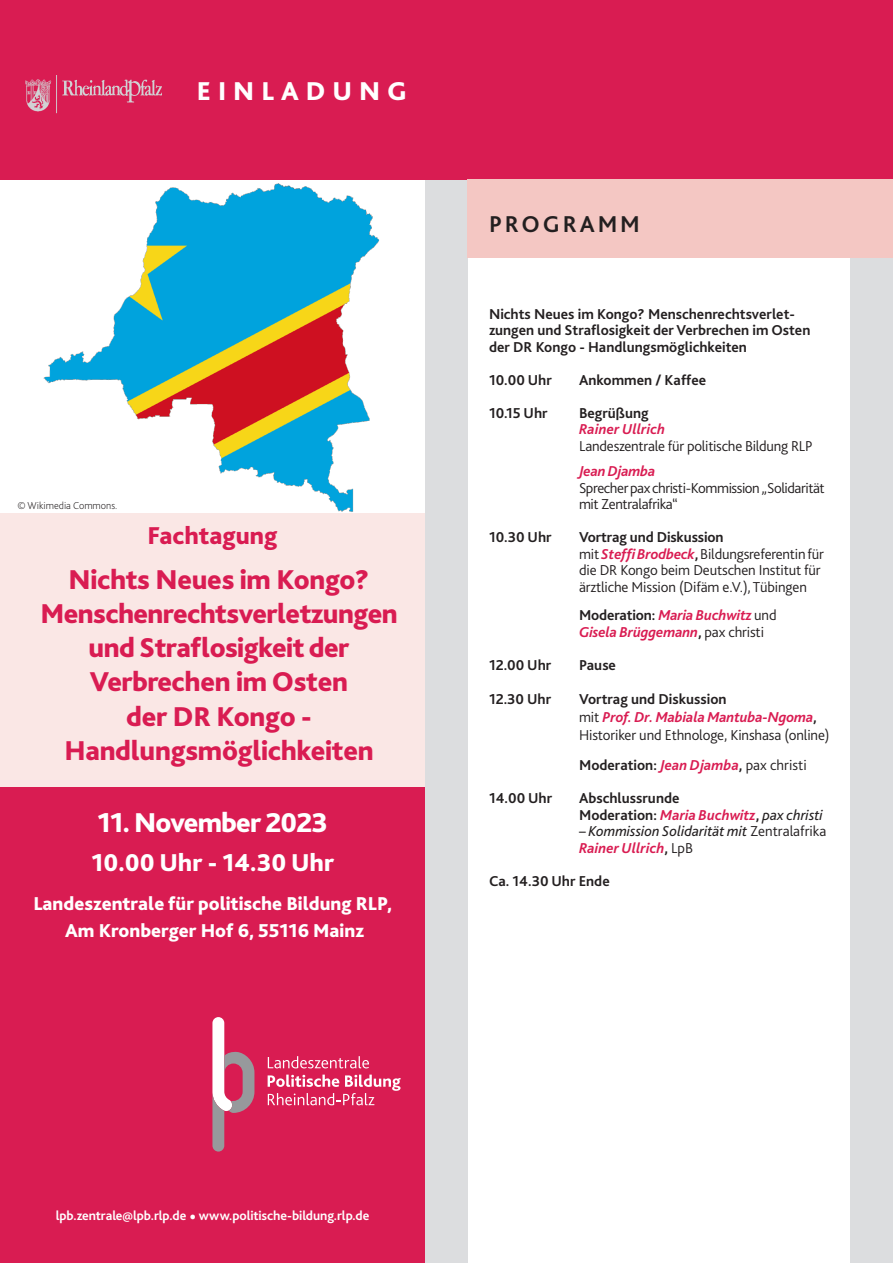
<style>
.page{position:relative;width:893px;height:1263px;background:#fff}
.page>*{position:absolute;margin:0;border:0;box-sizing:border-box;transform-origin:0 0}
.t1{font:700 34.5px "Bliss 2";color:#fff}
.t2{font:800 28.5px/34.2px "Bliss 2";letter-spacing:-.02em;color:#d91c52;text-align:center}
.t3{font:800 28.5px "Bliss 2";letter-spacing:-.03em;color:#fff}
.t4{font:800 27px "Bliss 2";letter-spacing:.26em;color:#fff}
.t5{font:800 25.5px "Bliss 2";color:#fff}
.t6{font:800 25.5px "Bliss 2";color:#d91c52}
.t7{font:700 24px "Bliss 2";letter-spacing:.12em;color:#231f20}
.t8{font:800 19.5px "Bliss 2";color:#fff}
.t9{font:300 15px/16.5px "Bliss 2";letter-spacing:-.015em;color:#231f20}
.t10{font:700 15px/16.5px "Bliss 2";color:#231f20}
.t11{font:italic 700 15px/16.5px "Bliss 2";letter-spacing:-.01em;color:#d91c52}
.t12{font:italic 15px/16.5px "Bliss 2";color:#231f20}
.t13{font:700 13.5px "Bliss 2";letter-spacing:-.01em;color:#fff}
.t14{font:200 10.5px "Bliss 2";color:#231f20}
.s1{font-weight:700;font-style:italic;color:#d91c52}
.s2{font-weight:700}
.s3{font-style:normal;color:#231f20}
.s4{font-weight:300;font-style:normal;color:#231f20}
.s5{font-style:italic;color:#d91c52}
.s6{font-weight:300}
.s7{font-weight:400;color:#231f20}
.s8{font-weight:300;font-style:normal}
.s9{font-weight:700;color:#d91c52}
.s10{font-weight:700;font-style:normal}
</style>
<div class="page">
<div style="left:0;top:513px;width:425px;height:284px;background:#fae7e5"></div>
<div style="left:0;top:787px;width:425px;height:476px;background:#d91c52"></div>
<div style="left:850px;top:0;width:43px;height:1263px;background:#dcdddf"></div>
<div style="left:425px;top:171px;width:43px;height:1092px;background:#dcdddf"></div>
<div style="left:0;top:0;width:893px;height:179px;background:#d91c52"></div>
<img style="left:26px;top:75px;width:136px;height:39px">
<div style="left:468px;top:179px;width:425px;height:79px;background:#f4c7c3"></div>
<svg style="left:268px;top:1056px;width:101px;height:12px"></svg>
<svg style="left:268px;top:1074px;width:133px;height:31px"></svg>
<svg style="left:212px;top:1017px;width:42px;height:134px"></svg>
<img style="left:42px;top:179px;width:341px;height:333px">
<p class="t4" style="left:197px;top:74px;width:212px">EINLADUNG</p>
<p class="t14" style="left:17px;top:499px;width:101px">© Wikimedia Commons.</p>
<p class="t6" style="left:147px;top:519px;width:132px">Fachtagung</p>
<p class="t2" style="left:40px;top:561px;width:359px">Nichts Neues im Kongo?<br>Menschenrechtsverletzungen und Straflosigkeit der<br>Verbrechen im Osten<br>der DR Kongo -<br>Handlungsmöglichkeiten</p>
<p class="t3" style="left:98px;top:805px;width:232px">11. November 2023</p>
<p class="t5" style="left:91px;top:847px;width:244px">10.00 Uhr - 14.30 Uhr</p>
<p class="t8" style="left:33px;top:892px;width:360px">Landeszentrale für politische Bildung RLP,</p>
<p class="t8" style="left:65px;top:919px;width:300px">Am Kronberger Hof 6, 55116 Mainz</p>
<p class="t7" style="left:489px;top:209px;width:152px">PROGRAMM</p>
<p class="t10" style="left:489px;top:305px;width:323px">Nichts Neues im Kongo? Menschenrechtsverlet&shy;zungen und Straflosigkeit der Verbrechen im Osten der DR Kongo - Handlungsmöglichkeiten</p>
<p class="t10" style="left:489px;top:371px;width:64px">10.00 Uhr</p>
<p class="t10" style="left:579px;top:371px;width:129px">Ankommen / Kaffee</p>
<p class="t10" style="left:489px;top:404px;width:60px">10.15 Uhr</p>
<p class="t10" style="left:579px;top:404px;width:71px">Begrüßung</p>
<p class="t9" style="left:579px;top:421px;width:235px"><span class="s1">Rainer Ullrich<br></span>Landeszentrale für politische Bildung RLP</p>
<p class="t9" style="left:579px;top:463px;width:247px"><span class="s1">Jean Djamba<br></span>Sprecher pax christi-Kommission „Solidarität mit Zentralafrika“</p>
<p class="t10" style="left:489px;top:529px;width:64px">10.30 Uhr</p>
<p class="t9" style="left:579px;top:529px;width:246px"><span class="s2">Vortrag und Diskussion<br></span>mit <span class="s1">Steffi Brodbeck</span><span class="s2">,</span> Bildungsreferentin für die DR Kongo beim Deutschen Institut für ärztliche Mission (Difäm e.V.), Tübingen</p>
<p class="t11" style="left:579px;top:607px;width:199px"><span class="s3">Moderation:</span> Maria Buchwitz <span class="s4">und<br></span>Gisela Brüggemann<span class="s3">,</span> <span class="s4">pax christi</span></p>
<p class="t10" style="left:489px;top:656px;width:64px">12.00 Uhr</p>
<p class="t10" style="left:579px;top:656px;width:39px">Pause</p>
<p class="t10" style="left:489px;top:691px;width:64px">12.30 Uhr</p>
<p class="t9" style="left:579px;top:690px;width:252px;line-height:18px"><span class="s2">Vortrag und Diskussion<br></span>mit <span class="s1">Prof. Dr. Mabiala Mantuba-Ngoma</span><span class="s2">,<br></span>Historiker und Ethnologe, Kinshasa (online)</p>
<p class="t10" style="left:579px;top:757px;width:229px">Moderation: <span class="s5">Jean Djamba</span>, <span class="s6">pax christi</span></p>
<p class="t10" style="left:489px;top:790px;width:65px">14.00 Uhr</p>
<p class="t10" style="left:579px;top:790px;width:102px">Abschlussrunde</p>
<p class="t11" style="left:579px;top:806px;width:245px"><span class="s3">Moderation:</span> Maria Buchwitz<span class="s3">,</span> <span class="s7">pax christi</span></p>
<p class="t12" style="left:579px;top:823px;width:249px">– Kommission Solidarität mit <span class="s8">Zentralafrika<br></span><span class="s9">Rainer Ullrich</span><span class="s10">,</span> <span class="s8">LpB</span></p>
<p class="t10" style="left:489px;top:872px;width:122px">Ca. 14.30 Uhr Ende</p>
<p class="t13" style="left:56px;top:1207px;width:132px">lpb.zentrale@lpb.rlp.de</p>
<p class="t1" style="left:189px;top:1186px;width:10px">.</p>
<p class="t13" style="left:199px;top:1207px;width:172px">www.politische-bildung.rlp.de</p>
</div>
